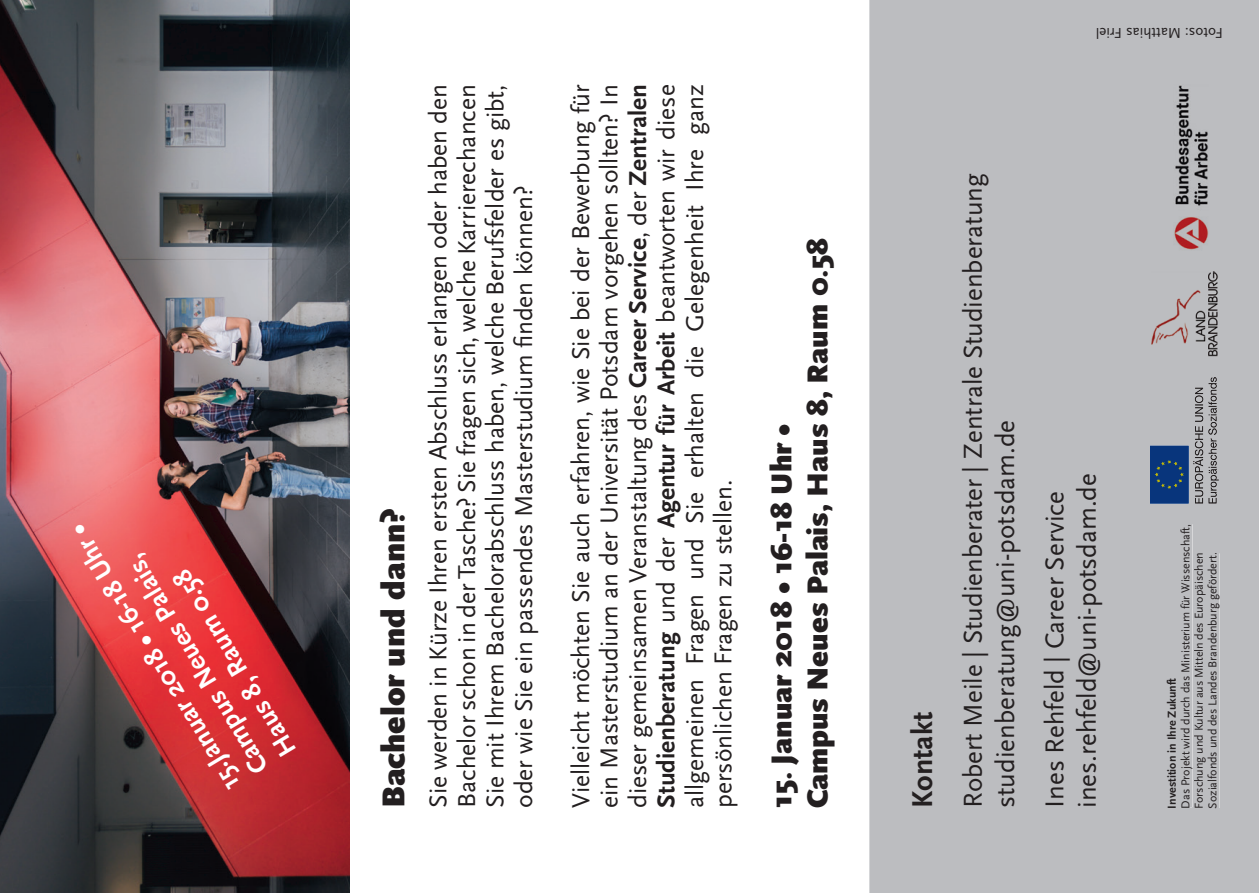
<style>
.page{position:relative;width:1259px;height:893px;background:#fff}
.page>*{position:absolute;margin:0;border:0;box-sizing:border-box;transform-origin:0 0}
.t1{font:900 33px "Scala Sans Pro";color:#231f20}
.t2{font:900 30px/36px "Scala Sans Pro";color:#231f20}
.t3{font:700 30px "Scala Sans Pro";color:#231f20}
.t4{font:27px/32.4px "Scala Sans OT";color:#231f20}
.t5{font:700 27px/33px "Scala Sans Pro";color:#fff}
.t6{font:25.5px/28.5px "Scala Sans Pro";color:#231f20;text-align:justify}
.t7{font:15px "Scala Sans Pro";color:#231f20}
.t8{font:12px/13.5px "Scala Sans OT";letter-spacing:-.005em;color:#231f20}
.t9{font:700 12px "Scala Sans OT";color:#231f20}
.s1{font-weight:700}
</style>
<div class="page">
<div style="left:869px;top:0;width:390px;height:893px;background:#bcbdc0"></div>
<img style="left:1173px;top:84px;width:35px;height:166px">
<img style="left:1151px;top:272px;width:67px;height:85px">
<svg style="left:1150px;top:377px;width:68px;height:126px;background:#818da0"></svg>
<div style="left:1167px;top:678px;width:9px;height:129px;background:#bcbdc0"></div>
<div style="left:1180px;top:524px;width:12px;height:283px;background:#bcbdc0"></div>
<div style="left:1194px;top:552px;width:11px;height:255px;background:#bcbdc0"></div>
<div style="left:1207px;top:553px;width:12px;height:255px;background:#bcbdc0"></div>
<img style="left:0;top:0;width:349px;height:893px">
<p class="t5" style="left:219px;top:797px;width:311px;rotate:-121deg">15.Januar 2018 • 16-18 Uhr •<br>Campus Neues Palais,<br>Haus 8, Raum 0.58</p>
<p class="t1" style="left:374px;top:808px;width:301px;rotate:-90deg">Bachelor und dann?</p>
<p class="t6" style="left:424px;top:808px;width:725px;rotate:-90deg">Sie werden in Kürze Ihren ersten Abschluss erlangen oder haben den Bachelor schon in der Tasche? Sie fragen sich, welche Karrierechancen Sie mit Ihrem Bachelorabschluss haben, welche Berufsfelder es gibt, oder wie Sie ein passendes Masterstudium finden können?</p>
<p class="t6" style="left:566px;top:808px;width:725px;rotate:-90deg">Vielleicht möchten Sie auch erfahren, wie Sie bei der Bewerbung für ein Masterstudium an der Universität Potsdam vorgehen sollten? In dieser gemeinsamen Veranstaltung des <span class="s1">Career Service</span>, der <span class="s1">Zentralen</span></p>
<p class="t6" style="left:652px;top:808px;width:725px;rotate:-90deg"><span class="s1">Studienberatung</span> und der <span class="s1">Agentur für Arbeit</span> beantworten wir diese allgemeinen Fragen und Sie erhalten die Gelegenheit Ihre ganz persönlichen Fragen zu stellen.</p>
<p class="t2" style="left:763px;top:808px;width:571px;rotate:-90deg">15. Januar 2018 • 16-18 Uhr •<br>Campus Neues Palais, Haus 8, Raum 0.58</p>
<p class="t7" style="left:1223px;top:42px;width:129px;rotate:-180deg">Fotos: Matthias Friel</p>
<p class="t3" style="left:905px;top:808px;width:97px;rotate:-90deg">Kontakt</p>
<p class="t4" style="left:957px;top:808px;width:636px;rotate:-90deg">Robert Meile | Studienberater | Zentrale Studienberatung studienberatung@uni-potsdam.de</p>
<p class="t4" style="left:1039px;top:808px;width:336px;rotate:-90deg">Ines Rehfeld | Career Service ines.rehfeld@uni-potsdam.de</p>
<p class="t8" style="left:1179px;top:809px;width:286px;rotate:-90deg">Das Projekt wird durch das Ministerium für Wissenschaft,<br>Forschung und Kultur aus Mitteln des Europäischen<br>Sozialfonds und des Landes Brandenburg gefördert.</p>
<p class="t9" style="left:1165px;top:809px;width:132px;rotate:-90deg">Investition in Ihre Zukunft</p>
</div>
